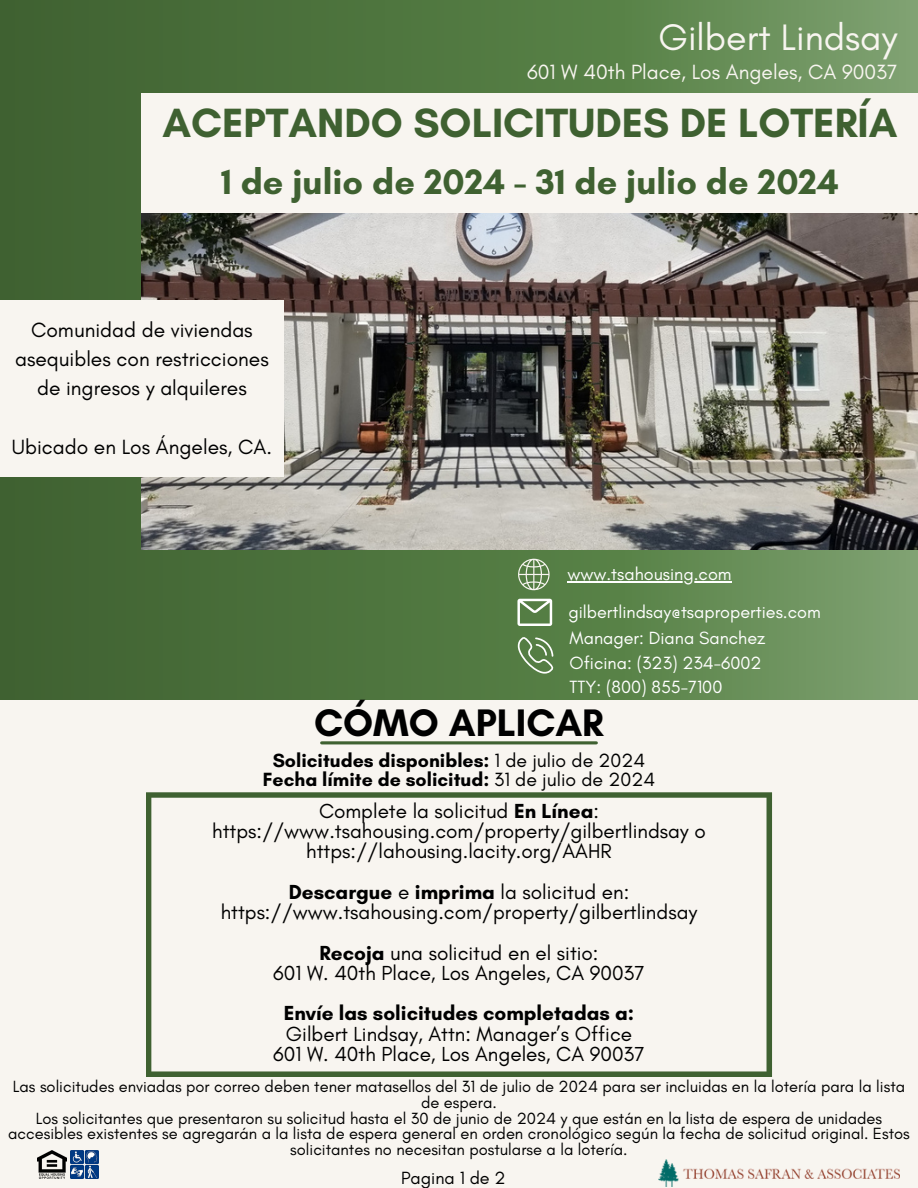
<style>
.page{position:relative;width:918px;height:1188px;background:#f8f5f0}
.page>*{position:absolute;margin:0;border:0;box-sizing:border-box;transform-origin:0 0}
.t1{font:700 41.7px "Glacial Indifference";color:#3f6131}
.t2{font:700 39px "Glacial Indifference";color:#000}
.t3{font:37.5px "Glacial Indifference";color:#f8f5f0}
.t4{font:700 36px "Glacial Indifference";color:#3f6131}
.t5{font:21px/29.2px "Glacial Indifference";color:#000;text-align:center}
.t6{font:21px "Glacial Indifference";color:#f8f5f0}
.t7{font:20.7px/20.2px "Glacial Indifference";color:#000;text-align:center}
.t8{font:700 20.7px "Glacial Indifference";color:#000}
.t9{font:700 19.5px/19.2px "Glacial Indifference";color:#000;text-align:center}
.t10{font:18px/24.8px "Glacial Indifference";color:#fff}
.t11{font:18px "Glacial Indifference";color:#000}
.t12{font:16.5px/15.8px "Glacial Indifference";color:#000;text-align:center}
.s1{font-weight:400}
.s2{font-weight:700}
</style>
<div class="page">
<div style="left:0;top:0;width:918px;height:700px;background:linear-gradient(to right,#395d29,#749b64)"></div>
<img style="left:142px;top:213px;width:776px;height:337px">
<div style="left:0;top:300px;width:284px;height:177px;background:#f8f5f0"></div>
<svg style="left:517px;top:636px;width:38px;height:38px"></svg>
<svg style="left:517px;top:558px;width:33px;height:33px"></svg>
<hr style="left:567px;top:581px;width:165px;height:1px;background:#fff">
<svg style="left:517px;top:599px;width:35px;height:27px"></svg>
<img style="left:658px;top:1159px;width:242px;height:27px">
<img style="left:71px;top:1151px;width:28px;height:28px">
<img style="left:37px;top:1151px;width:30px;height:28px">
<div style="left:142px;top:93px;width:776px;height:62px;background:#f8f5f0"></div>
<hr style="left:322px;top:741px;width:274px;height:3px;background:#3f6131">
<svg style="left:146px;top:792px;width:626px;height:285px"></svg>
<div style="left:142px;top:151px;width:776px;height:62px;background:#f8f5f0"></div>
<h3 class="t3" style="left:658px;top:14px;width:241px">Gilbert Lindsay</h3>
<p class="t6" style="left:527px;top:59px;width:372px">601 W 40th Place, Los Angeles, CA 90037</p>
<h1 class="t1" style="left:162px;top:97px;width:737px">ACEPTANDO SOLICITUDES DE LOTERÍA</h1>
<h3 class="t4" style="left:221px;top:160px;width:619px">1 de julio de 2024 - 31 de julio de 2024</h3>
<p class="t5" style="left:15px;top:315px;width:255px">Comunidad de viviendas asequibles con restricciones de ingresos y alquileres</p>
<p class="t5" style="left:12px;top:432px;width:262px">Ubicado en Los Ángeles, CA.</p>
<p class="t10" style="left:567px;top:555px;width:255px;line-height:38px">www.tsahousing.com gilbertlindsay@tsaproperties.com</p>
<p class="t10" style="left:570px;top:625px;width:197px">Manager: Diana Sanchez<br>Oficina: (323) 234-6002<br>TTY: (800) 855-7100</p>
<h2 class="t2" style="left:314px;top:699px;width:291px">CÓMO APLICAR</h2>
<p class="t9" style="left:263px;top:750px;width:394px">Solicitudes disponibles: <span class="s1">1 de julio de 2024<br></span>Fecha límite de solicitud: <span class="s1">31 de julio de 2024</span></p>
<p class="t7" style="left:212px;top:800px;width:495px">Complete la solicitud <span class="s2">En Línea</span>: https://www.tsahousing.com/property/gilbertlindsay o https://lahousing.lacity.org/AAHR</p>
<p class="t7" style="left:221px;top:881px;width:478px"><span class="s2">Descargue</span> e <span class="s2">imprima</span> la solicitud en: https://www.tsahousing.com/property/gilbertlindsay</p>
<p class="t7" style="left:273px;top:942px;width:373px"><span class="s2">Recoja</span> una solicitud en el sitio:<br>601 W. 40th Place, Los Angeles, CA 90037</p>
<p class="t8" style="left:284px;top:1001px;width:352px">Envíe las solicitudes completadas a:</p>
<p class="t7" style="left:273px;top:1023px;width:373px">Gilbert Lindsay, Attn: Manager’s Office<br>601 W. 40th Place, Los Angeles, CA 90037</p>
<p class="t12" style="left:13px;top:1079px;width:894px">Las solicitudes enviadas por correo deben tener matasellos del 31 de julio de 2024 para ser incluidas en la lotería para la lista de espera.</p>
<p class="t12" style="left:8px;top:1110px;width:903px">Los solicitantes que presentaron su solicitud hasta el 30 de junio de 2024 y que están en la lista de espera de unidades accesibles existentes se agregarán a la lista de espera general en orden cronológico según la fecha de solicitud original. Estos solicitantes no necesitan postularse a la lotería.</p>
<p class="t11" style="left:401px;top:1167px;width:106px">Pagina 1 de 2</p>
</div>
